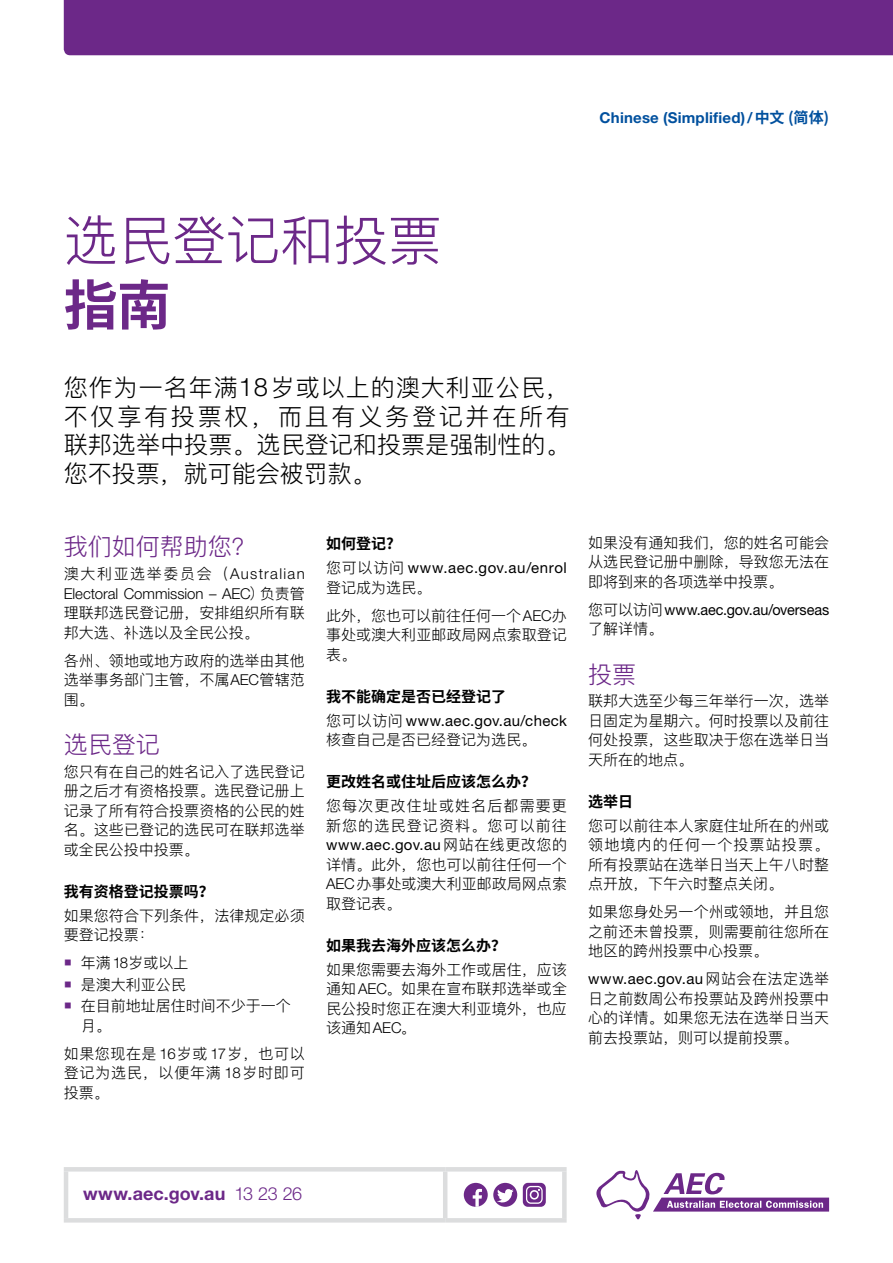
<style>
.page{position:relative;width:893px;height:1263px;background:#fff}
.page>*{position:absolute;margin:0;border:0;box-sizing:border-box;transform-origin:0 0}
.HEAD_L2{font:300 54px "Ping Fang SC";color:#6c2888}
.HEAD_L2-2{font:700 54px "Noto Sans CJ Ksc";color:#6c2888}
.BODY_Intro{font:300 24px/28.5px "Ping Fang SC";letter-spacing:.005em;color:#000;text-align:justify}
.HEAD_L3{font:300 24px "Ping Fang SC";color:#6c2888}
.t1{font:700 18px "Helvetica Neue LT Pro";letter-spacing:.005em;color:#6c2888}
.BODY_Text{font:300 15px/19.5px "Ping Fang SC";letter-spacing:.005em;color:#000;text-align:justify}
.HEAD_L4{font:700 15px "Noto Sans CJ Ksc";color:#000}
.BODY_Text-2{font:15px/19.5px "Helvetica Neue LT Pro";letter-spacing:.02em;color:#000}
.BODY_Text-3{font:15px/19.5px "Helvetica Neue LT Pro";letter-spacing:-.005em;color:#000;scale:.96 1}
.BODY_Text-4{font:15px/19.5px "Helvetica Neue LT Pro";letter-spacing:.04em;color:#000}
.t2{font:700 15px "Helvetica Neue LT Pro";letter-spacing:.015em;color:#00509e}
.s1{font-family:"Noto Sans CJ Ksc"}
.s2{font-family:"Helvetica Neue LT Pro";font-size:25.5px}
.s3{font-family:"Helvetica Neue LT Pro"}
.s4{font-family:"Ping Fang SC";font-weight:300}
.s5{font-family:"Helvetica Neue LT Pro";font-weight:400}
.s6{font-weight:300}
</style>
<div class="page">
<div style="left:64px;top:0;width:829px;height:55px;background:#6c2888"></div>
<svg style="left:596px;top:1170px;width:233px;height:50px"></svg>
<hr style="left:64px;top:1167px;width:381px;height:4px;background:#dcddde">
<hr style="left:64px;top:1171px;width:4px;height:47px;background:#dcddde">
<hr style="left:445px;top:1167px;width:122px;height:4px;background:#dcddde">
<div style="left:562px;top:1171px;width:5px;height:47px;background:#dcddde"></div>
<hr style="left:64px;top:1218px;width:381px;height:4px;background:#dcddde">
<hr style="left:445px;top:1218px;width:122px;height:4px;background:#dcddde">
<hr style="left:443px;top:1171px;width:4px;height:47px;background:#dcddde">
<div style="left:523px;top:1183px;width:23px;height:24px;background:#6c2888;border-radius:5px"></div>
<svg style="left:526px;top:1186px;width:17px;height:18px"></svg>
<div style="left:464px;top:1183px;width:24px;height:24px;background:#6c2888;border-radius:50%"></div>
<svg style="left:473px;top:1189px;width:9px;height:18px"></svg>
<div style="left:493px;top:1183px;width:24px;height:24px;background:#6c2888;border-radius:50%"></div>
<svg style="left:497px;top:1189px;width:17px;height:15px"></svg>
<p class="t2" style="left:600px;top:108px;width:231px">Chinese (Simplified)/<span class="s1">中文 (简体)</span></p>
<p class="HEAD_L2" style="left:64px;top:207px;width:380px">选民登记和投票</p>
<p class="HEAD_L2-2" style="left:64px;top:275px;width:109px">指南</p>
<p class="BODY_Intro" style="left:64px;top:373px;width:508px">您作为一名年满<span class="s2">18</span> 岁或以上的澳大利亚公民，不仅享有投票权，而且有义务登记并在所有联邦选举中投票。选民登记和投票是强制性的。您不投票，就可能会被罚款。</p>
<p class="HEAD_L3" style="left:64px;top:532px;width:193px">我们如何帮助您？</p>
<p class="BODY_Text" style="left:64px;top:564px;width:242px">澳大利亚选举委员会（<span class="s3">Australian Electoral Commission – AEC</span><span class="s1">）</span>负责管理联邦选民登记册，安排组织所有联邦大选、补选以及全民公投。</p>
<p class="BODY_Text" style="left:64px;top:650px;width:242px">各州、领地或地方政府的选举由其他选举事务部门主管，不属 <span class="s3">AEC</span>管辖范围。</p>
<p class="HEAD_L3" style="left:64px;top:729px;width:97px">选民登记</p>
<p class="BODY_Text" style="left:64px;top:761px;width:242px">您只有在自己的姓名记入了选民登记册之后才有资格投票。选民登记册上记录了所有符合投票资格的公民的姓名。这些已登记的选民可在联邦选举或全民公投中投票。</p>
<p class="HEAD_L4" style="left:64px;top:883px;width:151px">我有资格登记投票吗？</p>
<p class="BODY_Text" style="left:64px;top:905px;width:242px">如果您符合下列条件，法律规定必须要登记投票：</p>
<p class="BODY_Text" style="left:81px;top:953px;width:109px">年满<span class="s3">18</span>岁或以上</p>
<p class="BODY_Text" style="left:81px;top:974px;width:106px">是澳大利亚公民</p>
<p class="BODY_Text" style="left:81px;top:996px;width:212px">在目前地址居住时间不少于一个月。</p>
<p class="BODY_Text" style="left:64px;top:1044px;width:242px">如果您现在是 <span class="s3">16</span>岁或 <span class="s3">17</span>岁，也可以登记为选民，以便年满 <span class="s3">18</span>岁时即可投票。</p>
<p class="HEAD_L4" style="left:326px;top:535px;width:69px">如何登记?</p>
<p class="BODY_Text-4" style="left:326px;top:558px;width:242px"><span class="s4">您可以访问</span> www.aec.gov.au/enrol<span class="s4">登记成为选民。</span></p>
<p class="BODY_Text" style="left:326px;top:605px;width:242px">此外，您也可以前往任何一个<span class="s3">AEC</span>办事处或澳大利亚邮政局网点索取登记表。</p>
<p class="HEAD_L4" style="left:326px;top:688px;width:182px">我不能确定是否已经登记了</p>
<p class="BODY_Text-2" style="left:326px;top:710px;width:242px"><span class="s4">您可以访问</span> www.aec.gov.au/check<span class="s4">核查自己是否已经登记为选民。</span></p>
<p class="HEAD_L4" style="left:326px;top:773px;width:212px">更改姓名或住址后应该怎么办？</p>
<p class="BODY_Text" style="left:326px;top:796px;width:242px">您每次更改住址或姓名后都需要更新您的选民登记资料。您可以前往<span class="s5">www.aec.gov.au</span>网站在线更改您的详情。此外，您也可以前往任何一个<span class="s3">AEC</span>办事处或澳大利亚邮政局网点索取登记表。</p>
<p class="HEAD_L4" style="left:326px;top:937px;width:182px">如果我去海外应该怎么办？</p>
<p class="BODY_Text" style="left:326px;top:959px;width:242px">如果您需要去海外工作或居住，应该通知<span class="s3">AEC</span>。如果在宣布联邦选举或全民公投时您正在澳大利亚境外，也应该通知<span class="s3">AEC</span>。</p>
<p class="BODY_Text" style="left:588px;top:532px;width:242px">如果没有通知我们，您的姓名可能会从选民登记册中删除，导致您无法在即将到来的各项选举中投票。</p>
<p class="BODY_Text-3" style="left:588px;top:599px;width:252px"><span class="s4">您可以访问</span>www.aec.gov.au/overseas<span class="s4">了解详情。</span></p>
<p class="HEAD_L3" style="left:588px;top:659px;width:49px">投票</p>
<p class="BODY_Text" style="left:588px;top:691px;width:242px">联邦大选至少每三年举行一次，选举日固定为星期六。何时投票以及前往何处投票，这些取决于您在选举日当天所在的地点。</p>
<p class="HEAD_L4" style="left:588px;top:793px;width:46px">选举日</p>
<p class="BODY_Text" style="left:588px;top:816px;width:242px">您可以前往本人家庭住址所在的州或领地境内的任何一个投票站投票。所有投票站在选举日当天上午八时整点开放，下午六时整点关闭。</p>
<p class="BODY_Text" style="left:588px;top:902px;width:242px">如果您身处另一个州或领地，并且您之前还未曾投票，则需要前往您所在地区的跨州投票中心投票。</p>
<p class="BODY_Text" style="left:588px;top:969px;width:242px"><span class="s5">www.aec.gov.au</span>网站会在法定选举日之前数周公布投票站及跨州投票中心的详情。如果您无法在选举日当天前去投票站，则可以提前投票。</p>
<p class="t1" style="left:83px;top:1182px;width:221px">www.aec.gov.au <span class="s6">13 23 26</span></p>
</div>
